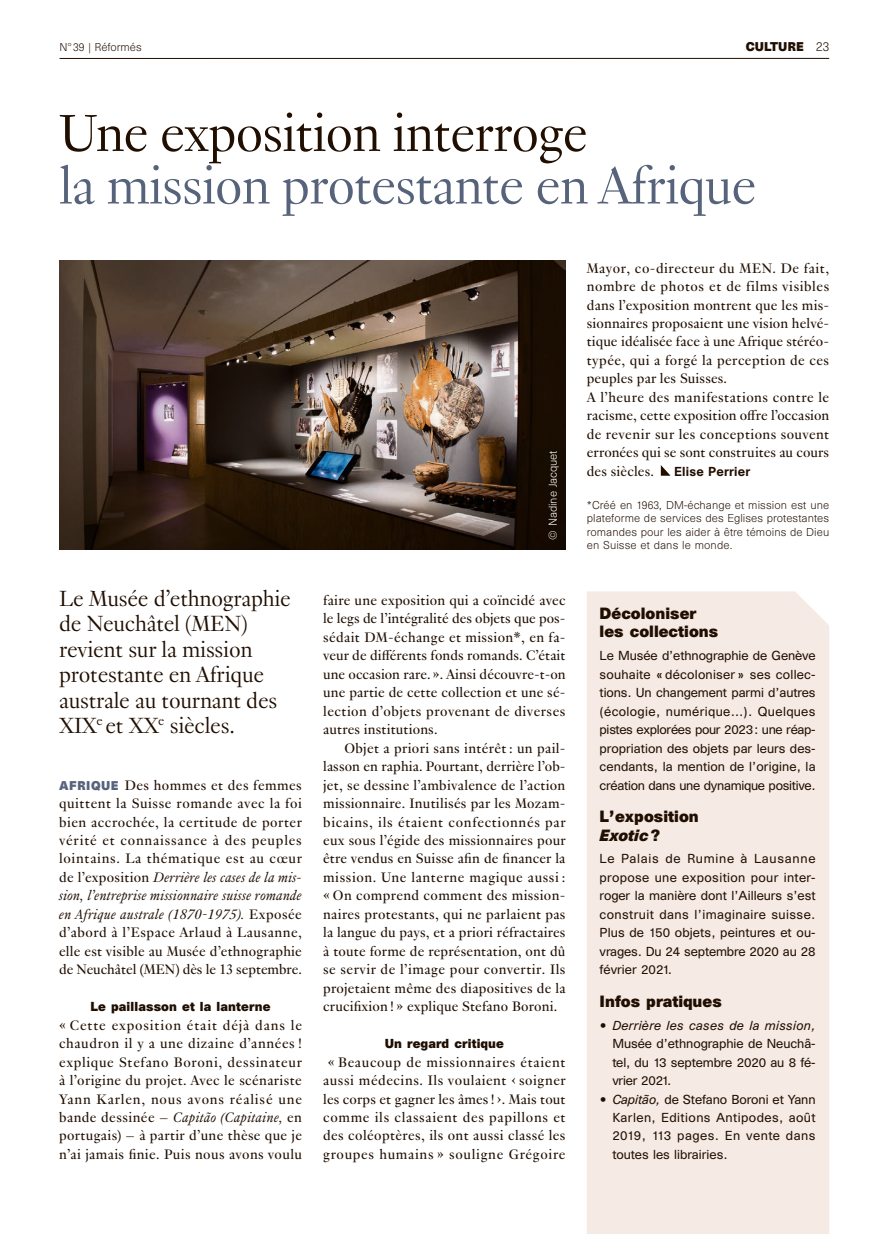
<style>
.page{position:relative;width:893px;height:1234px;background:#fff}
.page>*{position:absolute;margin:0;border:0;box-sizing:border-box;transform-origin:0 0}
.REF_Titres_indd{font:300 57px "Genath";letter-spacing:-.02em;color:#56637a}
.REF_Titres_indd-2{font:300 57px "Genath";letter-spacing:-.02em;color:#200e00}
.REF_Chapeaux_indd{font:300 24px/25.5px "Genath";letter-spacing:-.01em;color:#200e00}
.REF_Texte_indd{font:15px/18.5px "Genath";letter-spacing:.025em;color:#200e00;text-align:justify}
.REF_Titre-encadre_in{font:700 15px "Unica SB";color:#200e00}
.REF_Titre-encadre_in-2{font:italic 700 15px "Unica SB";color:#200e00}
.REF_Texte-encadre_in{font:12px/18.5px "Unica SB";letter-spacing:-.01em;color:#200e00;text-align:justify}
.REF_Intertitre_indd{font:700 12px "Unica SB";letter-spacing:.01em;color:#200e00}
.REF_Texte_indd-2{font:500 12px "Unica SB";letter-spacing:.02em;color:#200e00}
.t1{font:700 11.7px "Unica SB";color:#200e00}
.REF_legendes_copyrig{font:300 10.5px/13.5px "Unica SB";letter-spacing:.01em;color:#200e00;text-align:justify}
.REF_legendes_copyrig-2{font:300 10.5px "Unica SB";color:#fff}
.s1{font-weight:300;font-size:12px}
.s2{font-family:"Unica SB";font-weight:700;font-size:11.7px;color:#56637a}
.s3{font-style:italic}
.s4{font-style:normal}
</style>
<div class="page">
<svg style="left:661px;top:465px;width:9px;height:10px"></svg>
<img style="left:60px;top:260px;width:506px;height:289px">
<div style="left:587px;top:591px;width:242px;height:642px;background:#f5eae4"></div>
<hr style="left:60px;top:58px;width:769px;height:1px;background:#200e00">
<p class="REF_legendes_copyrig" style="left:60px;top:41px;width:84px">N° 39 | Réformés</p>
<p class="t1" style="left:746px;top:39px;width:85px">CULTURE <span class="s1">23</span></p>
<p class="REF_Titres_indd-2" style="left:59px;top:93px;width:530px">Une exposition interroge</p>
<p class="REF_Titres_indd" style="left:59px;top:145px;width:699px">la mission protestante en Afrique</p>
<p class="REF_Chapeaux_indd" style="left:59px;top:583px;width:233px">Le Musée d’ethnographie de Neuchâtel (MEN)</p>
<p class="REF_Chapeaux_indd" style="left:59px;top:634px;width:195px">revient sur la mission</p>
<p class="REF_Chapeaux_indd" style="left:59px;top:660px;width:220px">protestante en Afrique australe au tournant des<br>XIX<sup>e</sup> et XX<sup>e</sup> siècles.</p>
<p class="REF_Texte_indd" style="left:59px;top:774px;width:245px"><span class="s2">AFRIQUE</span> Des hommes et des femmes quittent la Suisse romande avec la foi bien accrochée, la certitude de porter vérité et connaissance à des peuples lointains. La thématique est au cœur de l’exposition <span class="s3">Derrière les cases de la mis&shy;sion, l’entreprise missionnaire suisse romande en Afrique australe (1870-1975).</span> Exposée d’abord à l’Espace Arlaud à Lausanne, elle est visible au Musée d’ethnographie de Neuchâtel (MEN) dès le 13 septembre.</p>
<p class="REF_Intertitre_indd" style="left:91px;top:998px;width:181px">Le paillasson et la lanterne</p>
<p class="REF_Texte_indd" style="left:59px;top:1014px;width:244px">« Cette exposition était déjà dans le chaudron il y a une dizaine d’années ! explique Stefano Boroni, dessinateur à l’origine du projet. Avec le scénariste Yann Karlen, nous avons réalisé une bande dessinée – <span class="s3">Capitão (Capitaine,</span> en portugais) – à partir d’une thèse que je n’ai jamais finie. Puis nous avons voulu</p>
<p class="REF_legendes_copyrig-2" style="left:547px;top:539px;width:90px;rotate:-90deg">© Nadine Jacquet</p>
<p class="REF_Texte_indd" style="left:323px;top:589px;width:244px">faire une exposition qui a coïncidé avec le legs de l’intégralité des objets que pos&shy;sédait DM-échange et mission*, en fa&shy;veur de différents fonds romands. C’était une occasion rare. ». Ainsi découvre-t-on une partie de cette collection et une sé&shy;lection d’objets provenant de diverses autres institutions.</p>
<p class="REF_Texte_indd" style="left:323px;top:737px;width:244px;text-indent:21px">Objet a priori sans intérêt : un pail&shy;lasson en raphia. Pourtant, derrière l’ob&shy;jet, se dessine l’ambivalence de l’action missionnaire. Inutilisés par les Mozam&shy;bicains, ils étaient confectionnés par eux sous l’égide des missionnaires pour être vendus en Suisse afin de financer la mission. Une lanterne magique aussi : « On comprend comment des mission&shy;naires protestants, qui ne parlaient pas la langue du pays, et a priori réfractaires à toute forme de représentation, ont dû se servir de l’image pour convertir. Ils projetaient même des diapositives de la crucifixion ! » explique Stefano Boroni.</p>
<p class="REF_Intertitre_indd" style="left:385px;top:1035px;width:121px">Un regard critique</p>
<p class="REF_Texte_indd" style="left:323px;top:1051px;width:244px;text-align:center">« Beaucoup de missionnaires étaient aussi médecins. Ils voulaient ‹ soigner les corps et gagner les âmes ! ›. Mais tout comme ils classaient des papillons et des coléoptères, ils ont aussi classé les groupes humains » souligne Grégoire</p>
<p class="REF_Texte_indd" style="left:587px;top:257px;width:244px">Mayor, co-directeur du MEN. De fait, nombre de photos et de films visibles dans l’exposition montrent que les mis&shy;sionnaires proposaient une vision helvé&shy;tique idéalisée face à une Afrique stéréo&shy;typée, qui a forgé la perception de ces peuples par les Suisses.</p>
<p class="REF_Texte_indd" style="left:587px;top:387px;width:244px">A l’heure des manifestations contre le racisme, cette exposition offre l’occasion de revenir sur les conceptions souvent erronées qui se sont construites au cours des siècles.</p>
<p class="REF_Texte_indd-2" style="left:674px;top:463px;width:78px">Elise Perrier</p>
<p class="REF_legendes_copyrig" style="left:587px;top:498px;width:244px">*Créé en 1963, DM-échange et mission est une plateforme de services des Eglises protestantes romandes pour les aider à être témoins de Dieu en Suisse et dans le monde.</p>
<p class="REF_Titre-encadre_in" style="left:600px;top:604px;width:98px">Décoloniser</p>
<p class="REF_Titre-encadre_in" style="left:600px;top:622px;width:120px">les collections</p>
<p class="REF_Texte-encadre_in" style="left:600px;top:647px;width:218px">Le Musée d’ethnographie de Genève souhaite « décoloniser » ses collec&shy;tions. Un changement parmi d’autres (écologie, numérique…). Quelques pistes explorées pour 2023: une réap&shy;propriation des objets par leurs des&shy;cendants, la mention de l’origine, la création dans une dynamique positive.</p>
<p class="REF_Titre-encadre_in" style="left:600px;top:806px;width:101px">L’exposition</p>
<p class="REF_Titre-encadre_in-2" style="left:600px;top:825px;width:62px">Exotic<span class="s4">?</span></p>
<p class="REF_Texte-encadre_in" style="left:600px;top:850px;width:218px">Le Palais de Rumine à Lausanne propose une exposition pour inter&shy;roger la manière dont l’Ailleurs s’est construit dans l’imaginaire suisse.<br>Plus de 150 objets, peintures et ou&shy;vrages. Du 24 septembre 2020 au 28 février 2021.</p>
<p class="REF_Titre-encadre_in" style="left:600px;top:991px;width:124px">Infos pratiques</p>
<p class="REF_Texte-encadre_in" style="left:612px;top:1016px;width:205px;text-indent:-13px">• <span class="s3">Derrière les cases de la mission, </span>Musée d’ethnographie de Neuchâ&shy;tel, du 13 septembre 2020 au 8 fé&shy;vrier 2021.</p>
<p class="REF_Texte-encadre_in" style="left:612px;top:1089px;width:205px;text-indent:-13px">• <span class="s3">Capitão,</span> de Stefano Boroni et Yann Karlen, Editions Antipodes, août 2019, 113 pages. En vente dans toutes les librairies.</p>
</div>
